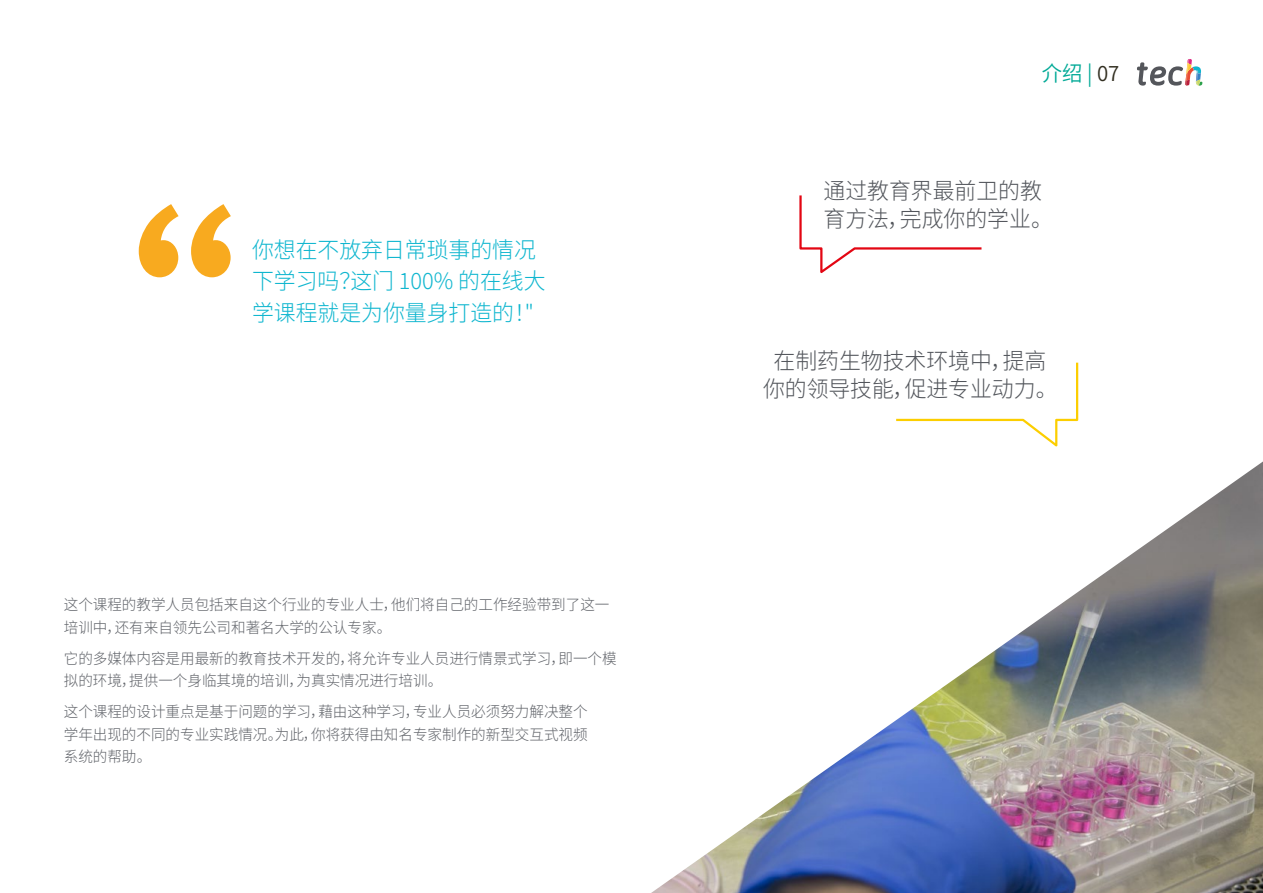
<style>
.page{position:relative;width:1263px;height:893px;background:#fff}
.page>*{position:absolute;margin:0;border:0;box-sizing:border-box;transform-origin:0 0}
.t1{font:300 22.5px/28.5px "Source Han Sans CN";color:#52555b;text-align:center}
.t2{font:300 22.5px/31.5px "Source Han Sans CN";color:#0fb6cf}
.t3{font:21px "Source Han Sans CN";color:#00a996}
.t4{font:300 15px/22.5px "Source Han Sans CN";color:#61646a}
.s1{color:#312e20}
</style>
<div class="page">
<img style="left:651px;top:461px;width:612px;height:432px">
<svg style="left:139px;top:204px;width:92px;height:73px"></svg>
<svg style="left:896px;top:362px;width:183px;height:85px"></svg>
<svg style="left:799px;top:195px;width:183px;height:78px"></svg>
<svg style="left:1137px;top:59px;width:65px;height:27px"></svg>
<h1 class="t2" style="left:252px;top:234px;width:295px">你想在不放弃日常琐事的情况下学习吗？这门 100% 的在线大学课程就是为你量身打造的！"</h1>
<p class="t4" style="left:64px;top:594px;width:547px">这个课程的教学人员包括来自这个行业的专业人士，他们将自己的工作经验带到了这一培训中，还有来自领先公司和著名大学的公认专家。</p>
<p class="t4" style="left:64px;top:647px;width:554px">它的多媒体内容是用最新的教育技术开发的，将允许专业人员进行情景式学习，即一个模拟的环境，提供一个身临其境的培训，为真实情况进行培训。</p>
<p class="t4" style="left:64px;top:701px;width:525px;text-align:justify">这个课程的设计重点是基于问题的学习，藉由这种学习，专业人员必须努力解决整个学年出现的不同的专业实践情况。为此，你将获得由知名专家制作的新型交互式视频系统的帮助。</p>
<h2 class="t3" style="left:1042px;top:61px;width:79px">介绍 | <span class="s1">07</span></h2>
<h1 class="t1" style="left:823px;top:177px;width:231px;text-align:left">通过教育界最前卫的教育方法，完成你的学业。</h1>
<h1 class="t1" style="left:763px;top:347px;width:296px">在制药生物技术环境中，提高你的领导技能，促进专业动力。</h1>
</div>
